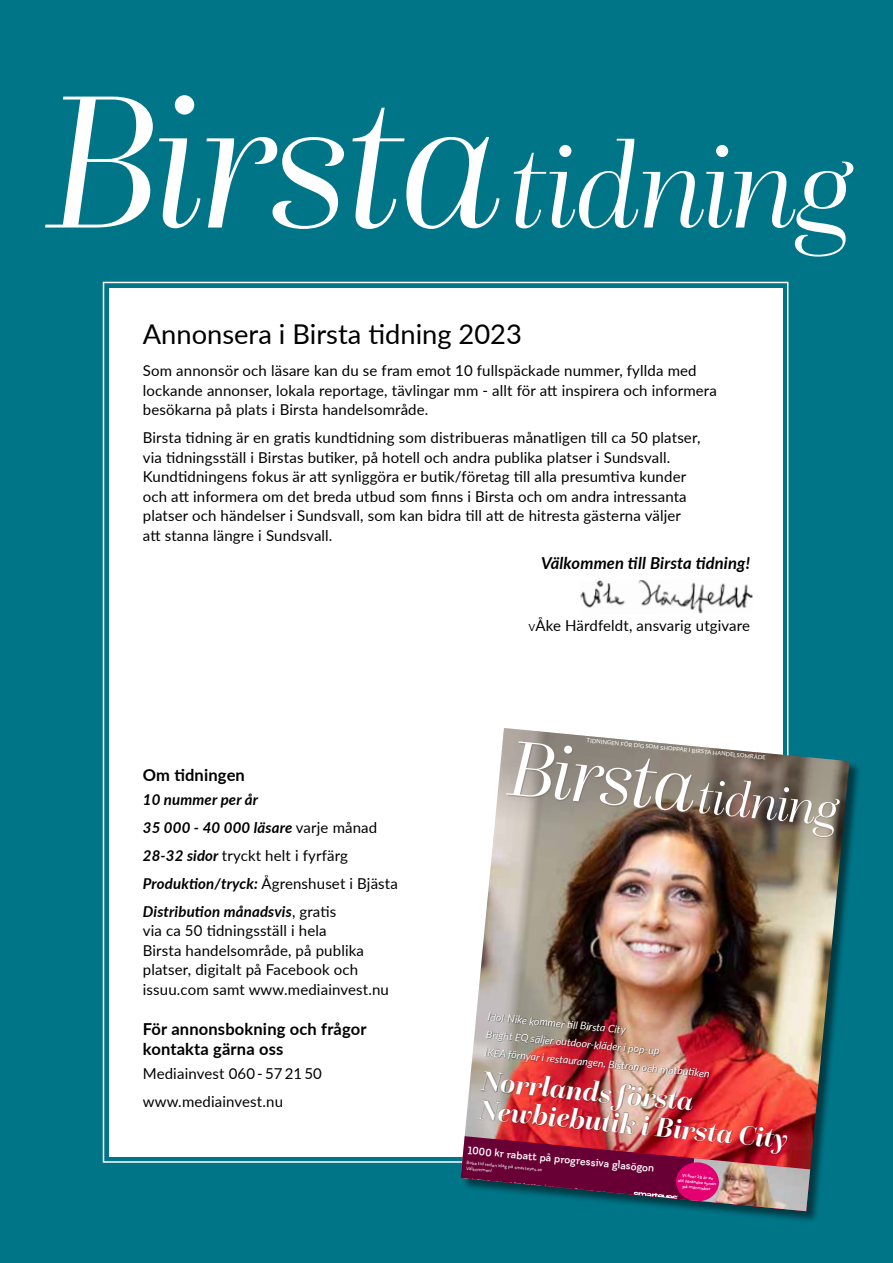
<style>
.page{position:relative;width:893px;height:1263px;background:#007588}
.page>*{position:absolute;margin:0;border:0;box-sizing:border-box;transform-origin:0 0}
.t1{font:italic 300 123.6px "Questa Grande";letter-spacing:-.02em;color:#fff}
.t2{font:italic 300 50.85px "Questa Grande";color:#fff}
.t3{font:italic 700 28.65px/29.1px "Questa Grande";color:#fff}
.t4{font:27.3px "Lato";color:#000}
.t5{font:700 16.5px/19.5px "Lato";letter-spacing:.01em;color:#000}
.t6{font:italic 700 16.5px "Lato";letter-spacing:.01em;color:#000}
.t7{font:15px/19.5px "Lato";letter-spacing:.01em;color:#000}
.t8{font:italic 700 15px/28px "Lato";letter-spacing:.01em;color:#000}
.t9{font:italic 10.5px/17.9px "Lato";color:#fff}
.t10{font:700 10.5px "Smarteyes Sans";color:#fff}
.t11{font:5.85px "Lato";color:#fff}
.t12{font:4.65px/6.1px "Smarteyes Sans";color:#fff}
.t13{font:700 4.5px/5.4px "Smarteyes Sans";color:#fff;text-align:center}
.s1{font-size:198.15px}
.s2{font-weight:400;font-style:normal}
.s3{font-family:"Avenir";font-weight:300}
.s4{font-size:81.6px}
</style>
<div class="page">
<div style="left:109px;top:288px;width:673px;height:869px;background:#fff"></div>
<img style="left:580px;top:580px;width:173px;height:34px">
<div style="left:462px;top:729px;width:400px;height:495px;background:#000;opacity:.5"></div>
<img style="left:462px;top:861px;width:387px;height:350px">
<svg style="left:462px;top:728px;width:387px;height:133px"></svg>
<svg style="left:507px;top:742px;width:335px;height:97px"></svg>
<img style="left:461px;top:1013px;width:349px;height:198px">
<h1 class="t1" style="left:45px;top:113px;width:809px"><span class="s1">Birsta</span>tidning</h1>
<h3 class="t4" style="left:143px;top:314px;width:381px">Annonsera i Birsta tidning 2023</h3>
<p class="t7" style="left:143px;top:360px;width:576px">Som annonsör och läsare kan du se fram emot 10 fullspäckade nummer, fyllda med lockande annonser, lokala reportage, tävlingar mm - allt för att inspirera och informera besökarna på plats i Birsta handelsområde.</p>
<p class="t7" style="left:143px;top:427px;width:559px">Birsta tidning är en gratis kundtidning som distribueras månatligen till ca 50 platser, via tidningsställ i Birstas butiker, på hotell och andra publika platser i Sundsvall.<br>Kundtidningens fokus är att synliggöra er butik/företag till alla presumtiva kunder och att informera om det breda utbud som finns i Birsta och om andra intressanta platser och händelser i Sundsvall, som kan bidra till att de hitresta gästerna väljer att stanna längre i Sundsvall.</p>
<p class="t6" style="left:541px;top:550px;width:210px">Välkommen till Birsta tidning!</p>
<p class="t5" style="left:143px;top:764px;width:104px">Om tidningen</p>
<p class="t8" style="left:143px;top:784px;width:257px">10 nummer per år<br>35 000 - 40 000 läsare <span class="s2">varje månad<br></span>28-32 sidor <span class="s2">tryckt helt i fyrfärg<br></span>Produktion/tryck: <span class="s2">Ågrenshuset i Bjästa<br></span>Distribution månadsvis<span class="s2">, gratis</span></p>
<p class="t7" style="left:143px;top:920px;width:248px">via ca 50 tidningsställ i hela<br>Birsta handelsområde, på publika platser, digitalt på Facebook och issuu.com samt www.mediainvest.nu</p>
<p class="t5" style="left:143px;top:1019px;width:225px">För annonsbokning och frågor kontakta gärna oss</p>
<p class="t7" style="left:143px;top:1058px;width:181px;line-height:28px">Mediainvest 060 - 57 21 50 www.mediainvest.nu</p>
<p class="t7" style="left:528px;top:615px;width:223px"><span class="s3">v</span>Åke Härdfeldt, ansvarig utgivare</p>
<p class="t11" style="left:587px;top:735px;width:181px;rotate:6deg">TIDNINGEN FÖR DIG SOM SHOPPAR I BIRSTA HANDELSOMRÅDE</p>
<h2 class="t2" style="left:511px;top:745px;width:334px;rotate:6deg"><span class="s4">Birsta</span>tidning</h2>
<p class="t9" style="left:488px;top:1008px;width:228px;rotate:5deg">Idol-Nike kommer ti ll Birsta City<br>Bright EQ säljer outdoor-kläder i pop-up<br>IKEA förnyar i restaurangen, Bistron och matbuti ken</p>
<h3 class="t3" style="left:483px;top:1067px;width:312px;rotate:5deg">Norrlands första<br>Newbiebutik i Birsta City</h3>
<p class="t10" style="left:468px;top:1144px;width:189px;rotate:5deg">1000 kr rabatt på progressiva glasögon</p>
<p class="t12" style="left:467px;top:1159px;width:77px;rotate:6deg">Boka tid redan idag på smarteyes.se<br>Välkommen!</p>
<p class="t13" style="left:679px;top:1172px;width:40px;rotate:5deg">Vi fi rar 15 år av<br>att förändra synen på människor</p>
</div>
